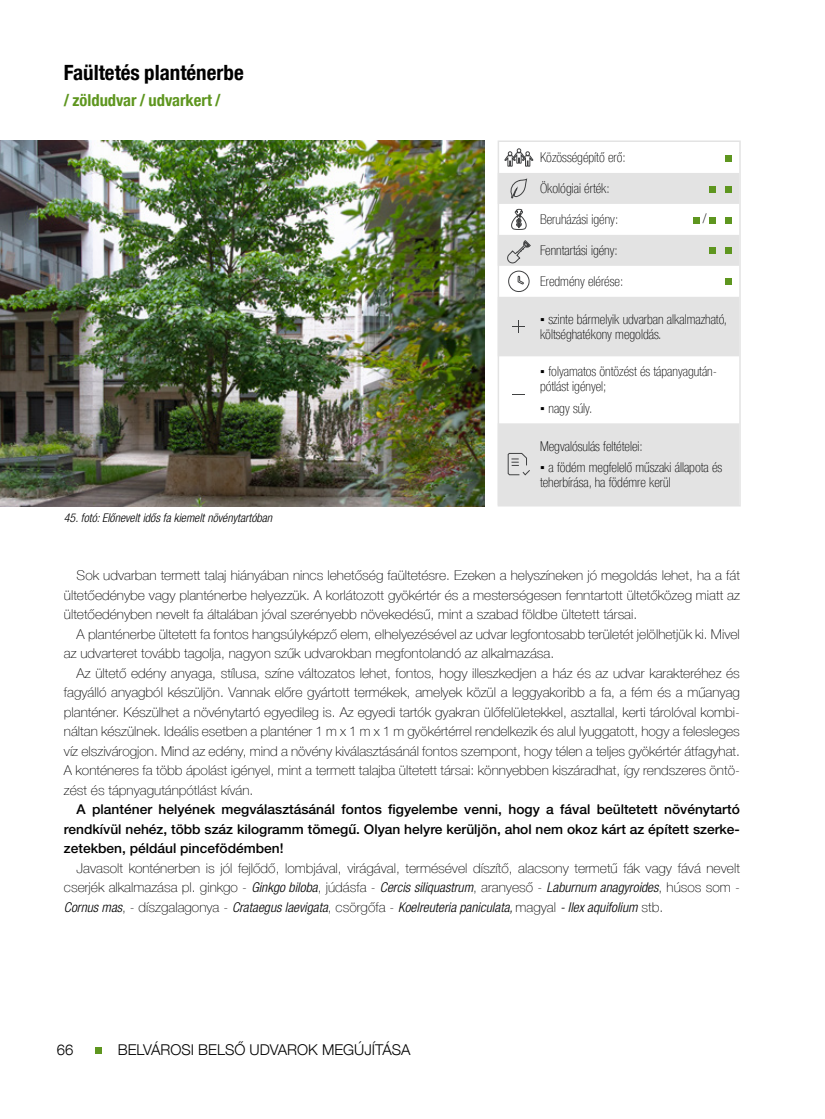
<style>
.page{position:relative;width:825px;height:1119px;background:#fff}
.page>*{position:absolute;margin:0;border:0;box-sizing:border-box;transform-origin:0 0}
.t1{font:700 condensed 21px "Helvetica Neue LT Com";color:#000}
.t2{font:700 condensed 16.5px "Helvetica Neue LT Com";color:#5e961f}
.t3{font:300 14.85px "Helvetica Neue LT Com";color:#000}
.t4{font:100 13.5px/19.5px "Helvetica Neue LT Com";color:#000;text-align:justify}
.t5{font:100 condensed 13.5px/15px "Helvetica Neue LT Com";color:#000}
.t6{font:500 13.5px/19.5px "Helvetica Neue";color:#000;text-align:justify}
.t7{font:italic 300 condensed 12px "Helvetica Neue LT Com";color:#000}
.s1{font-family:"Verdana";font-weight:400;font-stretch:normal}
.s2{font-weight:300;font-style:italic;font-stretch:condensed}
</style>
<div class="page">
<img style="left:0;top:140px;width:485px;height:366px">
<svg style="left:501px;top:173px;width:237px;height:330px;fill:#e3e3e3"></svg>
<svg style="left:504px;top:148px;width:30px;height:19px"></svg>
<svg style="left:509px;top:178px;width:19px;height:20px"></svg>
<svg style="left:507px;top:208px;width:24px;height:56px"></svg>
<svg style="left:508px;top:270px;width:22px;height:22px"></svg>
<svg style="left:512px;top:320px;width:13px;height:13px"></svg>
<svg style="left:512px;top:394px;width:13px;height:1px"></svg>
<svg style="left:507px;top:452px;width:24px;height:23px"></svg>
<div style="left:498px;top:140px;width:243px;height:366px;border:2px solid #e3e3e3"></div>
<svg style="left:725px;top:156px;width:6px;height:6px"></svg>
<svg style="left:710px;top:186px;width:6px;height:6px"></svg>
<svg style="left:725px;top:186px;width:6px;height:6px"></svg>
<svg style="left:693px;top:217px;width:6px;height:6px"></svg>
<svg style="left:710px;top:217px;width:6px;height:6px"></svg>
<svg style="left:725px;top:217px;width:6px;height:6px"></svg>
<svg style="left:710px;top:248px;width:6px;height:6px"></svg>
<svg style="left:725px;top:248px;width:6px;height:6px"></svg>
<svg style="left:725px;top:278px;width:6px;height:6px"></svg>
<svg style="left:96px;top:1047px;width:6px;height:6px"></svg>
<h1 class="t1" style="left:64px;top:59px;width:181px">Faültetés planténerbe</h1>
<p class="t2" style="left:64px;top:90px;width:158px">/ zöldudvar / udvarkert /</p>
<p class="t7" style="left:64px;top:510px;width:210px">45. fotó: Előnevelt idős fa kiemelt növénytartóban</p>
<p class="t5" style="left:540px;top:150px;width:87px">Közösségépítő erő:</p>
<p class="t5" style="left:540px;top:181px;width:71px">Ökológiai érték:</p>
<p class="t5" style="left:540px;top:212px;width:80px">Beruházási igény:</p>
<p class="t5" style="left:540px;top:243px;width:79px">Fenntartási igény:</p>
<p class="t5" style="left:540px;top:274px;width:85px">Eredmény elérése:</p>
<p class="t5" style="left:540px;top:311px;width:188px"><span class="s1">▪</span> szinte bármelyik udvarban alkalmazható, költséghatékony megoldás.</p>
<p class="t5" style="left:540px;top:364px;width:178px"><span class="s1">▪</span> folyamatos öntözést és tápanyagután&shy;pótlást igényel;</p>
<p class="t5" style="left:540px;top:400px;width:54px"><span class="s1">▪</span> nagy súly.</p>
<p class="t5" style="left:540px;top:438px;width:104px">Megvalósulás feltételei:</p>
<p class="t5" style="left:540px;top:460px;width:184px"><span class="s1">▪</span> a födém megfelelő műszaki állapota és teherbírása, ha födémre kerül</p>
<p class="t5" style="left:703px;top:211px;width:5px">/</p>
<p class="t4" style="left:64px;top:565px;width:677px;text-indent:13px">Sok udvarban termett talaj hiányában nincs lehetőség faültetésre. Ezeken a helyszíneken jó megoldás lehet, ha a fát ültetőedénybe vagy planténerbe helyezzük. A korlátozott gyökértér és a mesterségesen fenntartott ültetőközeg miatt az ültetőedényben nevelt fa általában jóval szerényebb növekedésű, mint a szabad földbe ültetett társai.</p>
<p class="t4" style="left:64px;top:623px;width:677px;text-indent:13px">A planténerbe ültetett fa fontos hangsúlyképző elem, elhelyezésével az udvar legfontosabb területét jelölhetjük ki. Mivel az udvarteret tovább tagolja, nagyon szűk udvarokban megfontolandó az alkalmazása.</p>
<p class="t4" style="left:64px;top:662px;width:677px;text-indent:13px">Az ültető edény anyaga, stílusa, színe változatos lehet, fontos, hogy illeszkedjen a ház és az udvar karakteréhez és fagyálló anyagból készüljön. Vannak előre gyártott termékek, amelyek közül a leggyakoribb a fa, a fém és a műanyag planténer. Készülhet a növénytartó egyedileg is. Az egyedi tartók gyakran ülőfelületekkel, asztallal, kerti tárolóval kombi&shy;náltan készülnek. Ideális esetben a planténer 1 m x 1 m x 1 m gyökértérrel rendelkezik és alul lyuggatott, hogy a felesleges víz elszivárogjon. Mind az edény, mind a növény kiválasztásánál fontos szempont, hogy télen a teljes gyökértér átfagyhat.<br>A konténeres fa több ápolást igényel, mint a termett talajba ültetett társai: könnyebben kiszáradhat, így rendszeres öntö&shy;zést és tápnyagutánpótlást kíván.</p>
<p class="t6" style="left:64px;top:798px;width:677px;text-indent:13px">A planténer helyének megválasztásánál fontos figyelembe venni, hogy a fával beültetett növénytartó rendkívül nehéz, több száz kilogramm tömegű. Olyan helyre kerüljön, ahol nem okoz kárt az épített szerke&shy;zetekben, például pincefödémben!</p>
<p class="t4" style="left:64px;top:857px;width:677px;text-indent:13px">Javasolt konténerben is jól fejlődő, lombjával, virágával, termésével díszítő, alacsony termetű fák vagy fává nevelt cserjék alkalmazása pl. ginkgo - <span class="s2">Ginkgo biloba</span>, júdásfa - <span class="s2">Cercis siliquastrum</span>, aranyeső - <span class="s2">Laburnum anagyroides</span>, húsos som - <span class="s2">Cornus mas</span>, - díszgalagonya - <span class="s2">Crataegus laevigata</span>, csörgőfa - <span class="s2">Koelreuteria paniculata,</span> magyal <span class="s2">- Ilex aquifolium</span> stb.</p>
<p class="t3" style="left:57px;top:1040px;width:18px">66</p>
<p class="t3" style="left:118px;top:1040px;width:294px">BELVÁROSI BELSŐ UDVAROK MEGÚJÍTÁSA</p>
</div>
